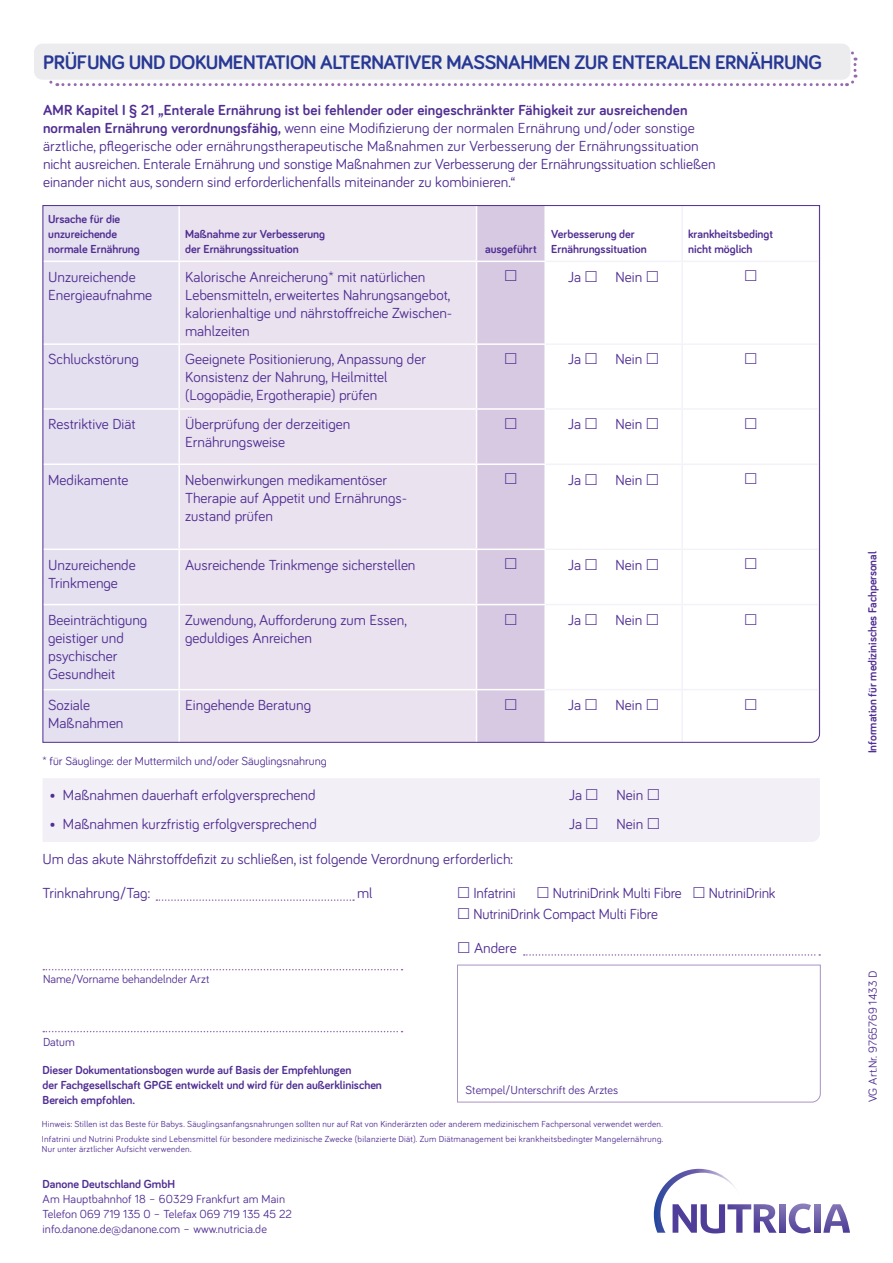
<style>
.page{position:relative;width:893px;height:1263px;background:#fff}
.page>*{position:absolute;margin:0;border:0;box-sizing:border-box;transform-origin:0 0}
.Bullets{font:700 20.25px "Bariol";letter-spacing:-.02em;color:#273895}
.Bullets-2{font:15px/18px "Bariol";color:#502e92}
.Bullets-3{font:700 12px/15px "Bariol";color:#502e92}
.Bullets-4{font:12px "Bariol";color:#502e92}
.Beschreibung{font:9px/10.5px "Bariol";letter-spacing:.025em;color:#502e92}
.s1{font-weight:700}
</style>
<div class="page">
<svg style="left:49px;top:47px;width:809px;height:40px"></svg>
<div style="left:34px;top:44px;width:816px;height:36px;background:#ececee;border-radius:9px"></div>
<svg style="left:457px;top:964px;width:364px;height:139px"></svg>
<div style="left:43px;top:778px;width:777px;height:64px;background:#f3eff6"></div>
<svg style="left:42px;top:205px;width:778px;height:538px"></svg>
<svg style="left:156px;top:899px;width:198px;height:2px"></svg>
<svg style="left:524px;top:954px;width:296px;height:2px"></svg>
<svg style="left:43px;top:969px;width:359px;height:1px"></svg>
<svg style="left:43px;top:1031px;width:359px;height:1px"></svg>
<img style="left:741px;top:1204px;width:10px;height:29px">
<img style="left:814px;top:1204px;width:6px;height:29px">
<img style="left:823px;top:1204px;width:27px;height:29px">
<img style="left:789px;top:1203px;width:22px;height:30px">
<img style="left:779px;top:1204px;width:6px;height:29px">
<img style="left:754px;top:1204px;width:23px;height:29px">
<img style="left:654px;top:1169px;width:87px;height:64px">
<svg style="left:587px;top:788px;width:10px;height:11px"></svg>
<svg style="left:648px;top:788px;width:11px;height:11px"></svg>
<svg style="left:587px;top:818px;width:10px;height:11px"></svg>
<svg style="left:648px;top:818px;width:11px;height:11px"></svg>
<svg style="left:586px;top:271px;width:10px;height:11px"></svg>
<svg style="left:647px;top:271px;width:11px;height:11px"></svg>
<svg style="left:745px;top:270px;width:11px;height:11px"></svg>
<svg style="left:586px;top:353px;width:10px;height:11px"></svg>
<svg style="left:647px;top:353px;width:11px;height:11px"></svg>
<svg style="left:745px;top:353px;width:11px;height:11px"></svg>
<svg style="left:586px;top:418px;width:10px;height:11px"></svg>
<svg style="left:647px;top:418px;width:11px;height:11px"></svg>
<svg style="left:745px;top:418px;width:11px;height:11px"></svg>
<svg style="left:586px;top:473px;width:10px;height:12px"></svg>
<svg style="left:647px;top:473px;width:11px;height:12px"></svg>
<svg style="left:745px;top:473px;width:11px;height:11px"></svg>
<svg style="left:586px;top:559px;width:10px;height:11px"></svg>
<svg style="left:647px;top:559px;width:11px;height:11px"></svg>
<svg style="left:745px;top:558px;width:11px;height:11px"></svg>
<svg style="left:586px;top:614px;width:10px;height:11px"></svg>
<svg style="left:647px;top:614px;width:11px;height:11px"></svg>
<svg style="left:745px;top:614px;width:11px;height:11px"></svg>
<svg style="left:476px;top:206px;width:69px;height:536px;background:#d9cce3"></svg>
<svg style="left:586px;top:699px;width:10px;height:11px"></svg>
<svg style="left:647px;top:699px;width:11px;height:11px"></svg>
<svg style="left:745px;top:699px;width:11px;height:11px"></svg>
<p class="Bullets" style="left:43px;top:49px;width:780px">PRÜFUNG UND DOKUMENTATION ALTERNATIVER MASSNAHMEN ZUR ENTERALEN ERNÄHRUNG</p>
<p class="Bullets-2" style="left:43px;top:101px;width:674px"><span class="s1">AMR Kapitel I § 21 „Enterale Ernährung ist bei fehlender oder eingeschränkter Fähigkeit zur ausreichenden normalen Ernährung verordnungsfähig,</span> wenn eine Modifizierung der normalen Ernährung und / oder sonstige ärztliche, pflegerische oder ernährungstherapeutische Maßnahmen zur Verbesserung der Ernährungssituation nicht ausreichen. Enterale Ernährung und sonstige Maßnahmen zur Verbesserung der Ernährungssituation schließen einander nicht aus, sondern sind erforderlichenfalls miteinander zu kombinieren.“</p>
<p class="Bullets-3" style="left:48px;top:211px;width:93px">Ursache für die unzureichende normale Ernährung</p>
<p class="Bullets-3" style="left:185px;top:226px;width:142px">Maßnahme zur Verbesserung der Ernährungssituation</p>
<p class="Bullets-3" style="left:485px;top:241px;width:53px">ausgeführt</p>
<p class="Bullets-3" style="left:551px;top:226px;width:97px">Verbesserung der<br>Ernährungssituation</p>
<p class="Bullets-3" style="left:688px;top:226px;width:87px">krankheitsbedingt nicht möglich</p>
<p class="Bullets-2" style="left:48px;top:267px;width:105px">Unzureichende<br>Energieaufnahme</p>
<p class="Bullets-2" style="left:185px;top:267px;width:269px">Kalorische Anreicherung * mit natürlichen Lebensmitteln, erweitertes Nahrungsangebot, kalorienhaltige und nährstoffreiche Zwischen&shy;mahlzeiten</p>
<p class="Bullets-2" style="left:568px;top:267px;width:14px">Ja</p>
<p class="Bullets-2" style="left:616px;top:267px;width:28px">Nein</p>
<p class="Bullets-2" style="left:48px;top:350px;width:92px">Schluckstörung</p>
<p class="Bullets-2" style="left:185px;top:350px;width:242px">Geeignete Positionierung, Anpassung der<br>Konsistenz der Nahrung, Heilmittel (Logopädie, Ergotherapie) prüfen</p>
<p class="Bullets-2" style="left:568px;top:350px;width:14px">Ja</p>
<p class="Bullets-2" style="left:616px;top:350px;width:28px">Nein</p>
<p class="Bullets-2" style="left:48px;top:415px;width:89px">Restriktive Diät</p>
<p class="Bullets-2" style="left:185px;top:415px;width:167px">Überprüfung der derzeitigen<br>Ernährungsweise</p>
<p class="Bullets-2" style="left:568px;top:415px;width:14px">Ja</p>
<p class="Bullets-2" style="left:616px;top:415px;width:28px">Nein</p>
<p class="Bullets-2" style="left:48px;top:470px;width:82px">Medikamente</p>
<p class="Bullets-2" style="left:185px;top:470px;width:224px">Nebenwirkungen medikamentöser<br>Therapie auf Appetit und Ernährungs&shy;zustand prüfen</p>
<p class="Bullets-2" style="left:568px;top:470px;width:14px">Ja</p>
<p class="Bullets-2" style="left:616px;top:470px;width:28px">Nein</p>
<p class="Bullets-2" style="left:48px;top:555px;width:89px">Unzureichende<br>Trinkmenge</p>
<p class="Bullets-2" style="left:185px;top:555px;width:232px">Ausreichende Trinkmenge sicherstellen</p>
<p class="Bullets-2" style="left:568px;top:555px;width:14px">Ja</p>
<p class="Bullets-2" style="left:616px;top:555px;width:28px">Nein</p>
<p class="Bullets-2" style="left:48px;top:610px;width:101px">Beeinträchtigung geistiger und psychischer<br>Gesundheit</p>
<p class="Bullets-2" style="left:185px;top:610px;width:223px">Zuwendung, Aufforderung zum Essen, geduldiges Anreichen</p>
<p class="Bullets-2" style="left:568px;top:610px;width:14px">Ja</p>
<p class="Bullets-2" style="left:616px;top:610px;width:28px">Nein</p>
<p class="Bullets-2" style="left:48px;top:695px;width:77px">Soziale<br>Maßnahmen</p>
<p class="Bullets-2" style="left:185px;top:695px;width:127px">Eingehende Beratung</p>
<p class="Bullets-2" style="left:568px;top:695px;width:14px">Ja</p>
<p class="Bullets-2" style="left:616px;top:695px;width:28px">Nein</p>
<p class="Bullets-4" style="left:43px;top:752px;width:286px">* für Säuglinge: der Muttermilch und / oder Säuglingsnahrung</p>
<p class="Bullets-2" style="left:49px;top:785px;width:268px">• Maßnahmen dauerhaft erfolgversprechend</p>
<p class="Bullets-2" style="left:569px;top:785px;width:14px">Ja</p>
<p class="Bullets-2" style="left:616px;top:785px;width:28px">Nein</p>
<p class="Bullets-2" style="left:49px;top:814px;width:269px">• Maßnahmen kurzfristig erfolgversprechend</p>
<p class="Bullets-2" style="left:569px;top:814px;width:14px">Ja</p>
<p class="Bullets-2" style="left:616px;top:814px;width:28px">Nein</p>
<p class="Bullets-2" style="left:43px;top:849px;width:472px">Um das akute Nährstoffdefizit zu schließen, ist folgende Verordnung erforderlich:</p>
<p class="Bullets-2" style="left:43px;top:883px;width:109px">Trinknahrung / Tag:</p>
<p class="Bullets-2" style="left:357px;top:883px;width:17px">ml</p>
<p class="Bullets-2" style="left:473px;top:884px;width:44px">Infatrini</p>
<p class="Bullets-2" style="left:553px;top:884px;width:130px">NutriniDrink Multi Fibre</p>
<p class="Bullets-2" style="left:709px;top:884px;width:68px">NutriniDrink</p>
<p class="Bullets-2" style="left:473px;top:905px;width:186px">NutriniDrink Compact Multi Fibre</p>
<p class="Bullets-2" style="left:474px;top:938px;width:44px">Andere</p>
<p class="Bullets-4" style="left:43px;top:971px;width:168px">Name / Vorname behandelnder Arzt</p>
<p class="Bullets-4" style="left:43px;top:1033px;width:33px">Datum</p>
<p class="Bullets-3" style="left:43px;top:1062px;width:341px">Dieser Dokumentationsbogen wurde auf Basis der Empfehlungen<br>der Fachgesellschaft GPGE entwickelt und wird für den außerklinischen<br>Bereich empfohlen.</p>
<p class="Bullets-4" style="left:466px;top:1082px;width:154px">Stempel / Unterschrift des Arztes</p>
<p class="Beschreibung" style="left:42px;top:1118px;width:622px">Hinweis: Stillen ist das Beste für Babys. Säuglingsanfangsnahrungen sollten nur auf Rat von Kinderärzten oder anderem medizinischem Fachpersonal verwendet werden.</p>
<p class="Beschreibung" style="left:42px;top:1133px;width:623px">Infatrini und Nutrini Produkte sind Lebensmittel für besondere medizinische Zwecke (bilanzierte Diät). Zum Diätmanagement bei krankheitsbedingter Mangelernährung.<br>Nur unter ärztlicher Aufsicht verwenden.</p>
<p class="Bullets-3" style="left:43px;top:1176px;width:134px">Danone Deutschland GmbH</p>
<p class="Bullets-4" style="left:43px;top:1191px;width:244px">Am Hauptbahnhof 18 – 60329 Frankfurt am Main</p>
<p class="Bullets-4" style="left:43px;top:1206px;width:251px">Telefon 069 719 135 0 – Telefax 069 719 135 45 22</p>
<p class="Bullets-4" style="left:43px;top:1221px;width:226px">info.danone.de@danone.com – www.nutricia.de</p>
<p class="Bullets-3" style="left:864px;top:753px;width:203px;rotate:-90deg">Information für medizinisches Fachpersonal</p>
<p class="Bullets-4" style="left:865px;top:1102px;width:133px;rotate:-90deg">VG Art.Nr. 9765769 1433 D</p>
</div>
